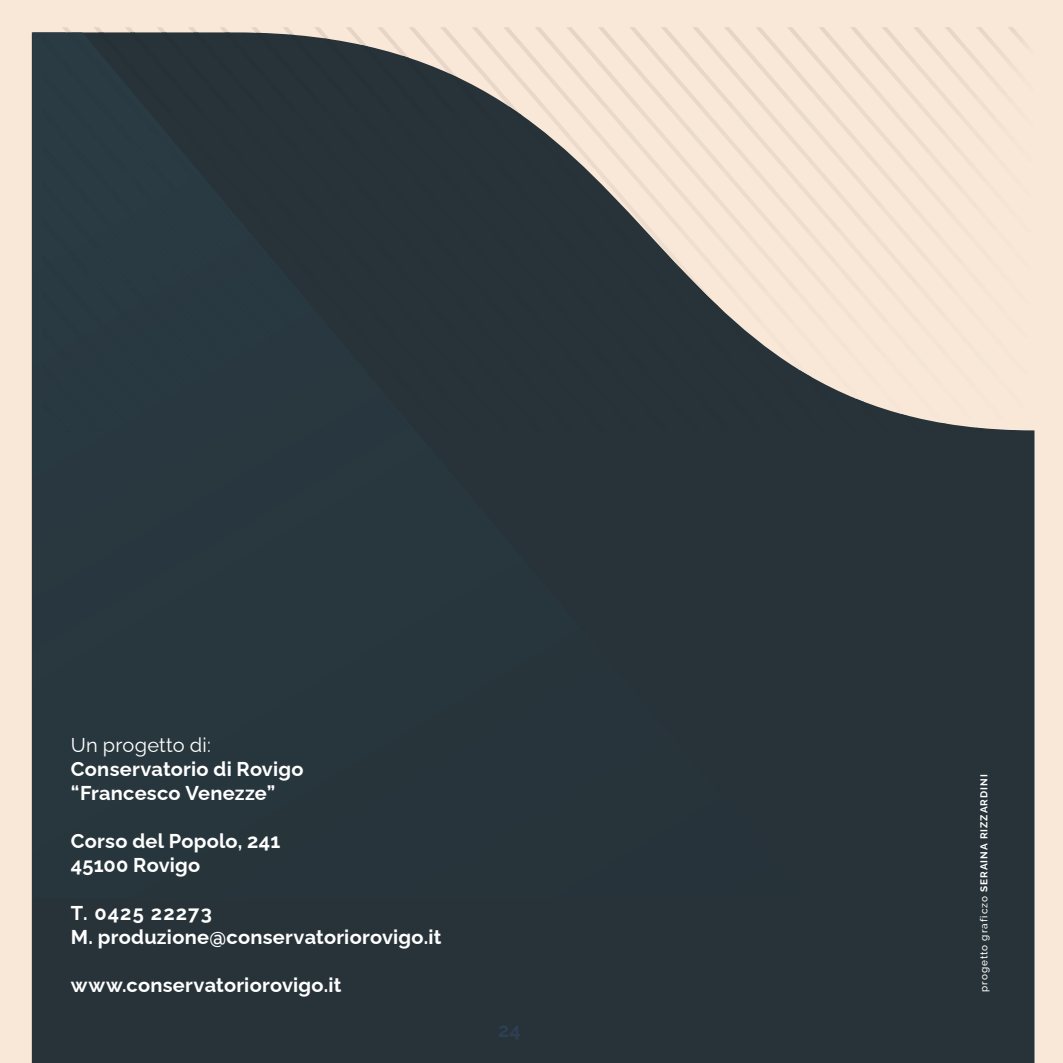
<style>
.page{position:relative;width:1063px;height:1063px;background:#f9e8d8}
.page>*{position:absolute;margin:0;border:0;box-sizing:border-box;transform-origin:0 0}
.t1{font:700 20px/24px "Raleway";letter-spacing:.015em;color:#fff}
.t2{font:20px "Raleway";letter-spacing:.015em;color:#fff}
.t3{font:700 20px "Raleway";color:#2e3f54}
.t4{font:700 10px "Raleway";letter-spacing:.1em;color:#fff}
.s1{font-weight:500}
</style>
<div class="page">
<div style="left:32px;top:32px;width:1002px;height:1031px;background:#273339"></div>
<div style="left:33px;top:32px;width:774px;height:867px;background:#27353b"></div>
<div style="left:43px;top:36px;width:23px;height:396px;background:#2a3a42"></div>
<svg style="left:62px;top:27px;width:9px;height:6px"></svg>
<div style="left:66px;top:32px;width:32px;height:400px;background:#2a3a42"></div>
<svg style="left:94px;top:27px;width:8px;height:5px"></svg>
<img style="left:98px;top:32px;width:31px;height:400px">
<svg style="left:125px;top:27px;width:9px;height:5px"></svg>
<div style="left:129px;top:32px;width:32px;height:400px;background:#293941"></div>
<svg style="left:157px;top:27px;width:8px;height:5px"></svg>
<div style="left:161px;top:32px;width:31px;height:400px;background:#293941"></div>
<svg style="left:188px;top:27px;width:9px;height:5px"></svg>
<div style="left:192px;top:32px;width:32px;height:400px;background:#293840"></div>
<svg style="left:220px;top:27px;width:8px;height:5px"></svg>
<div style="left:224px;top:32px;width:153px;height:400px;background:#28373f"></div>
<svg style="left:251px;top:27px;width:10px;height:6px"></svg>
<div style="left:256px;top:33px;width:121px;height:399px;background:#273339"></div>
<svg style="left:283px;top:27px;width:12px;height:8px"></svg>
<div style="left:289px;top:34px;width:88px;height:398px;background:#273339"></div>
<img style="left:314px;top:27px;width:16px;height:12px">
<div style="left:324px;top:38px;width:53px;height:394px;background:#273339"></div>
<img style="left:346px;top:27px;width:21px;height:19px">
<div style="left:361px;top:45px;width:41px;height:387px;background:#273339"></div>
<img style="left:377px;top:27px;width:32px;height:31px">
<div style="left:402px;top:55px;width:46px;height:377px;background:#273339"></div>
<img style="left:409px;top:27px;width:31px;height:50px">
<div style="left:448px;top:115px;width:60px;height:317px;background:#273339"></div>
<img style="left:440px;top:27px;width:32px;height:88px">
<div style="left:508px;top:376px;width:166px;height:56px;background:#273339"></div>
<img style="left:472px;top:27px;width:31px;height:278px">
<img style="left:503px;top:27px;width:32px;height:349px">
<img style="left:799px;top:430px;width:57px;height:2px">
<img style="left:535px;top:27px;width:31px;height:375px">
<img style="left:856px;top:430px;width:33px;height:2px">
<img style="left:566px;top:27px;width:32px;height:388px">
<img style="left:900px;top:430px;width:21px;height:2px">
<img style="left:598px;top:27px;width:31px;height:397px">
<svg style="left:939px;top:430px;width:13px;height:2px"></svg>
<img style="left:629px;top:27px;width:32px;height:401px">
<svg style="left:975px;top:430px;width:9px;height:2px"></svg>
<img style="left:661px;top:27px;width:353px;height:403px">
<svg style="left:1009px;top:430px;width:6px;height:2px"></svg>
<img style="left:692px;top:27px;width:342px;height:395px">
<img style="left:724px;top:27px;width:310px;height:359px">
<img style="left:755px;top:27px;width:279px;height:322px">
<img style="left:787px;top:27px;width:247px;height:286px">
<img style="left:818px;top:27px;width:216px;height:249px">
<img style="left:850px;top:27px;width:184px;height:213px">
<img style="left:882px;top:27px;width:152px;height:176px">
<img style="left:913px;top:27px;width:121px;height:140px">
<img style="left:945px;top:27px;width:89px;height:103px">
<img style="left:976px;top:27px;width:58px;height:67px">
<img style="left:1008px;top:27px;width:26px;height:30px">
<p class="t2" style="left:71px;top:729px;width:142px">Un progetto di:</p>
<p class="t1" style="left:71px;top:755px;width:234px">Conservatorio di Rovigo “Francesco Venezze”</p>
<p class="t1" style="left:71px;top:827px;width:211px">Corso del Popolo, 241<br>45100 Rovigo</p>
<p class="t1" style="left:71px;top:899px;width:372px">T. 0425 22273<br>M. produzione@conservatoriorovigo.it</p>
<p class="t1" style="left:71px;top:971px;width:272px">www.conservatoriorovigo.it</p>
<p class="t3" style="left:498px;top:1014px;width:24px">24</p>
<p class="t4" style="left:976px;top:992px;width:219px;rotate:-90deg"><span class="s1">progetto graficzo</span> SERAINA RIZZARDINI</p>
</div>
